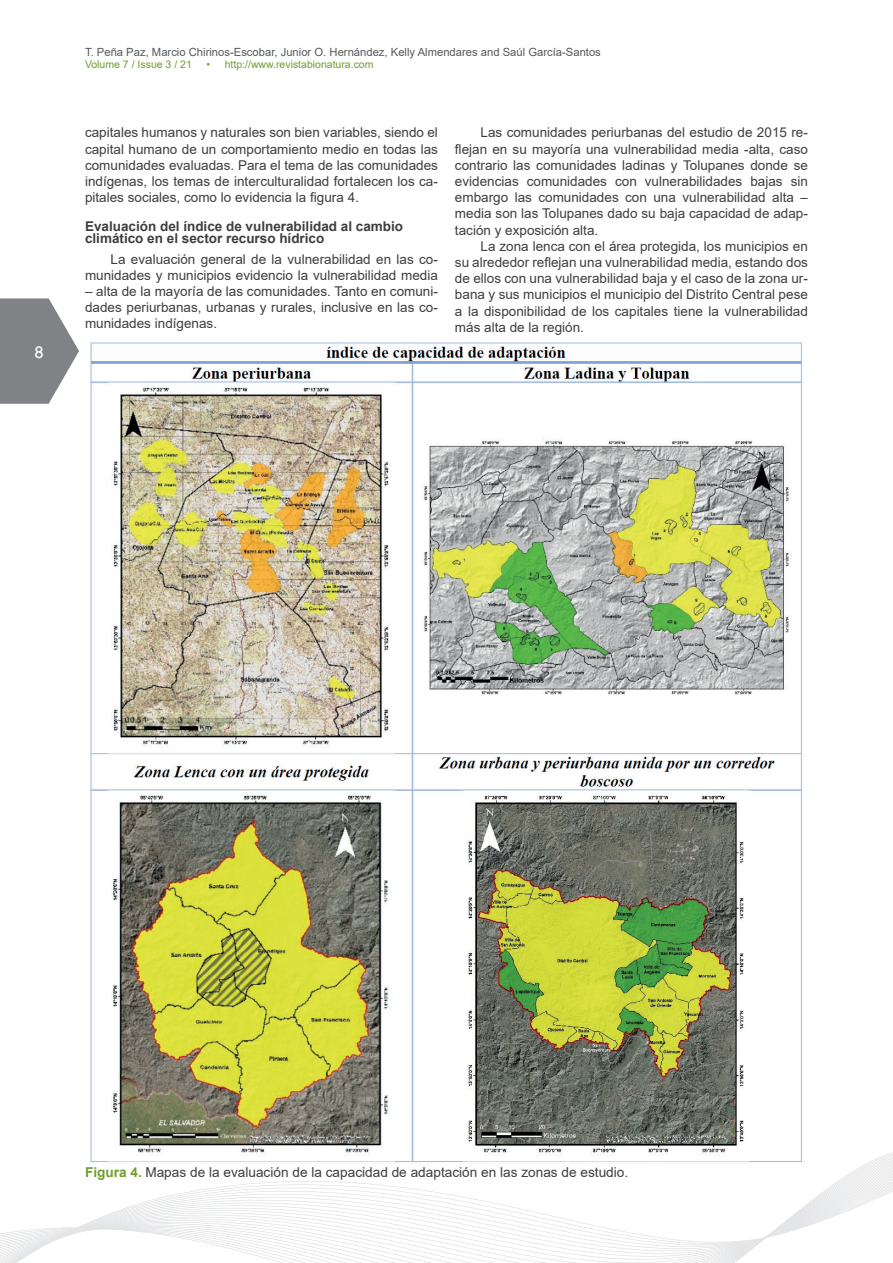
<style>
.page{position:relative;width:893px;height:1263px;background:#fff}
.page>*{position:absolute;margin:0;border:0;box-sizing:border-box;transform-origin:0 0}
.t1{font:18px "Tw Cen";color:#fff}
.t2{font:13.65px "Arial";color:#3e3e3f}
.t3{font:13.5px/16.2px "Arial";color:#3e3e3f;text-align:justify}
.t4{font:700 13.5px/12px "Arial";color:#3e3e3f}
.t5{font:11.25px "Arial";color:#57585a}
.t6{font:10.5px "Arial";color:#709e2e}
.s1{font-weight:700;color:#709e2e}
</style>
<div class="page">
<svg style="left:0;top:298px;width:79px;height:106px"></svg>
<svg style="left:0;top:1152px;width:893px;height:111px"></svg>
<img style="left:85px;top:342px;width:723px;height:825px">
<h1 class="t1" style="left:34px;top:341px;width:11px">8</h1>
<p class="t5" style="left:85px;top:44px;width:517px">T. Peña Paz, Marcio Chirinos-Escobar, Junior O. Hernández, Kelly Almendares and Saúl García-Santos</p>
<p class="t6" style="left:85px;top:57px;width:108px">Volume 7 / Issue 3 / 21</p>
<p class="t6" style="left:206px;top:57px;width:169px">• http://www.revistabionatura.com</p>
<p class="t3" style="left:85px;top:124px;width:354px">capitales humanos y naturales son bien variables, siendo el capital humano de un comportamiento medio en todas las comunidades evaluadas. Para el tema de las comunidades indígenas, los temas de interculturalidad fortalecen los ca&shy;pitales sociales, como lo evidencia la figura 4.</p>
<p class="t4" style="left:85px;top:221px;width:320px">Evaluación del índice de vulnerabilidad al cambio climático en el sector recurso hídrico</p>
<p class="t3" style="left:85px;top:251px;width:354px;text-align:right">La evaluación general de la vulnerabilidad en las co&shy;munidades y municipios evidencio la vulnerabilidad media</p>
<p class="t3" style="left:85px;top:283px;width:354px">– alta de la mayoría de las comunidades. Tanto en comuni&shy;dades periurbanas, urbanas y rurales, inclusive en las co&shy;munidades indígenas.</p>
<p class="t3" style="left:455px;top:124px;width:354px;text-indent:26px">Las comunidades periurbanas del estudio de 2015 re&shy;flejan en su mayoría una vulnerabilidad media -alta, caso contrario las comunidades ladinas y Tolupanes donde se evidencias comunidades con vulnerabilidades bajas sin embargo las comunidades con una vulnerabilidad alta – media son las Tolupanes dado su baja capacidad de adap&shy;tación y exposición alta.</p>
<p class="t3" style="left:455px;top:238px;width:354px;text-indent:26px">La zona lenca con el área protegida, los municipios en su alrededor reflejan una vulnerabilidad media, estando dos de ellos con una vulnerabilidad baja y el caso de la zona ur&shy;bana y sus municipios el municipio del Distrito Central pese a la disponibilidad de los capitales tiene la vulnerabilidad más alta de la región.</p>
<p class="t2" style="left:85px;top:1162px;width:545px"><span class="s1">Figura 4.</span> Mapas de la evaluación de la capacidad de adaptación en las zonas de estudio.</p>
</div>
